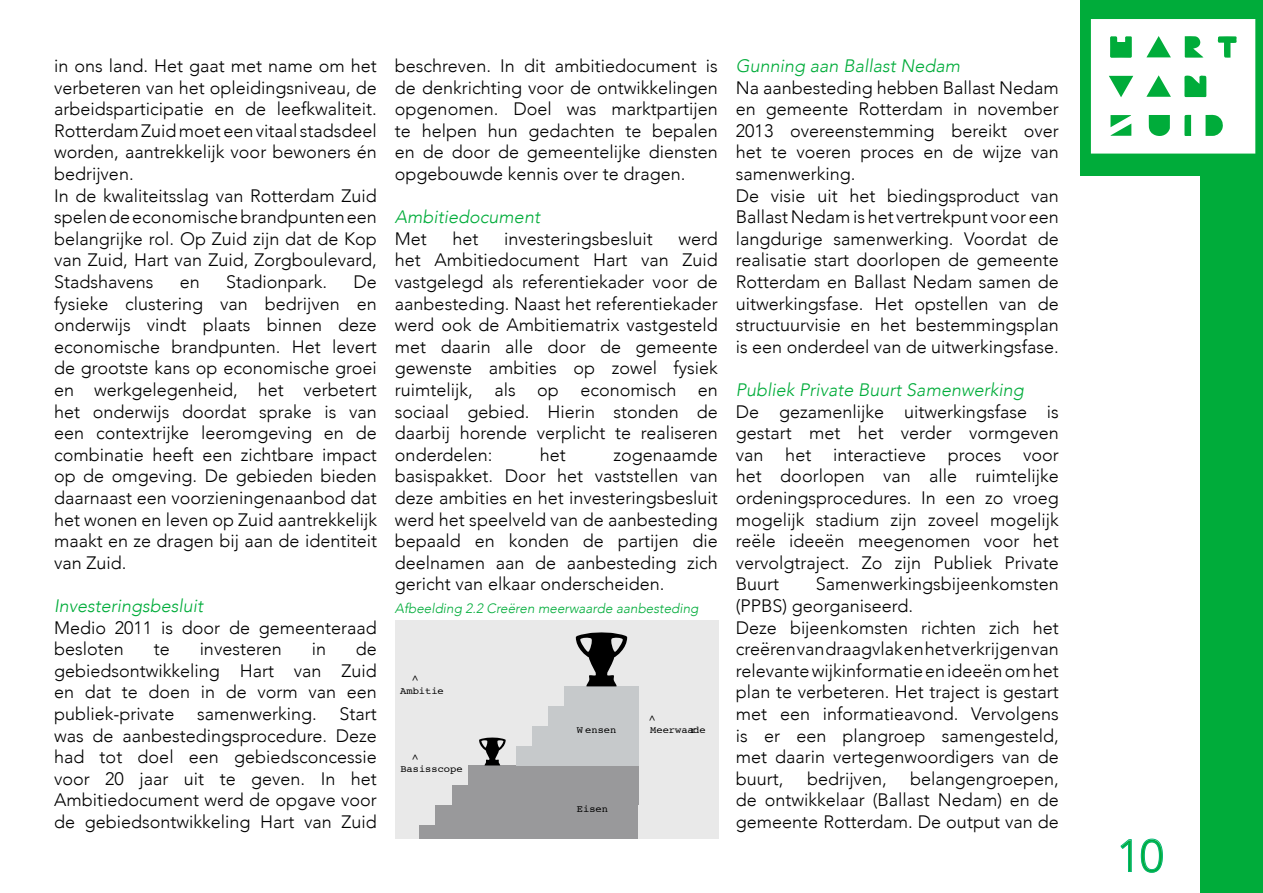
<style>
.page{position:relative;width:1263px;height:893px;background:#fff}
.page>*{position:absolute;margin:0;border:0;box-sizing:border-box;transform-origin:0 0}
.t1{font:300 45px "Avenir";color:#00ac3a}
.t2{font:300 18px/21.6px "Avenir";color:#000;text-align:justify}
.t3{font:italic 300 18px "Avenir";color:#00ac3a}
.t4{font:italic 300 13.5px "Avenir";color:#00ac3a}
.t5{font:10.65px "Courier";color:#000;scale:.95 1}
.t6{font:9.9px "Courier";color:#000;scale:1.05 1}
</style>
<div class="page">
<div style="left:1081px;top:0;width:182px;height:175px;background:#00ac3a"></div>
<div style="left:1200px;top:175px;width:63px;height:718px;background:#00ac3a"></div>
<svg style="left:1091px;top:19px;width:164px;height:135px;background:#d8f2e1"></svg>
<svg style="left:1120px;top:839px;width:12px;height:33px"></svg>
<svg style="left:1140px;top:838px;width:23px;height:35px"></svg>
<div style="left:395px;top:620px;width:323px;height:237px;background:#e9e9e9"></div>
<div style="left:436px;top:805px;width:202px;height:20px;background:#99999b"></div>
<div style="left:452px;top:785px;width:186px;height:20px;background:#99999b"></div>
<div style="left:468px;top:765px;width:170px;height:20px;background:#99999b"></div>
<div style="left:516px;top:746px;width:122px;height:19px;background:#c6c9cb"></div>
<div style="left:532px;top:726px;width:106px;height:20px;background:#c6c9cb"></div>
<div style="left:548px;top:706px;width:90px;height:20px;background:#c6c9cb"></div>
<div style="left:564px;top:686px;width:74px;height:20px;background:#c6c9cb"></div>
<svg style="left:576px;top:632px;width:51px;height:54px"></svg>
<svg style="left:479px;top:737px;width:27px;height:28px"></svg>
<div style="left:419px;top:825px;width:219px;height:19px;background:#99999b"></div>
<div style="left:386px;top:839px;width:341px;height:26px;background:#fff"></div>
<p class="t2" style="left:54px;top:55px;width:324px;text-align:left">in ons land. Het gaat met name om het verbeteren van het opleidingsniveau, de arbeidsparticipatie en de leefkwaliteit.<br>Rotterdam Zuid moet een vitaal stadsdeel worden, aantrekkelijk voor bewoners én bedrijven.<br>In de kwaliteitsslag van Rotterdam Zuid spelen de economische brandpunten een belangrijke rol. Op Zuid zijn dat de Kop van Zuid, Hart van Zuid, Zorgboulevard, Stadshavens</p>
<p class="t2" style="left:180px;top:271px;width:22px">en</p>
<p class="t2" style="left:226px;top:271px;width:103px">Stadionpark.</p>
<p class="t2" style="left:54px;top:271px;width:324px;text-indent:300px">De fysieke clustering van bedrijven en onderwijs vindt plaats binnen deze economische brandpunten. Het levert de grootste kans op economische groei en werkgelegenheid, het verbetert het onderwijs doordat sprake is van een contextrijke leeromgeving en de combinatie heeft een zichtbare impact op de omgeving. De gebieden bieden daarnaast een voorzieningenaanbod dat het wonen en leven op Zuid aantrekkelijk maakt en ze dragen bij aan de identiteit van Zuid.</p>
<p class="t3" style="left:54px;top:595px;width:151px">Investeringsbesluit</p>
<p class="t2" style="left:54px;top:617px;width:324px">Medio 2011 is door de gemeenteraad besloten</p>
<p class="t2" style="left:54px;top:638px;width:324px;text-indent:302px">de gebiedsontwikkeling Hart van Zuid en dat te doen in de vorm van een publiek-private</p>
<p class="t2" style="left:154px;top:638px;width:18px">te</p>
<p class="t2" style="left:200px;top:638px;width:84px">investeren</p>
<p class="t2" style="left:312px;top:638px;width:16px">in</p>
<p class="t2" style="left:197px;top:703px;width:121px">samenwerking.</p>
<p class="t2" style="left:54px;top:703px;width:324px;text-indent:286px">Start was de aanbestedingsprocedure. Deze had tot doel een gebiedsconcessie voor 20 jaar uit te geven. In het Ambitiedocument werd de opgave voor de gebiedsontwikkeling Hart van Zuid</p>
<p class="t2" style="left:395px;top:55px;width:324px">beschreven. In dit ambitiedocument is de denkrichting voor de ontwikkelingen opgenomen. Doel was marktpartijen te helpen hun gedachten te bepalen en de door de gemeentelijke diensten opgebouwde kennis over te dragen.</p>
<p class="t3" style="left:395px;top:206px;width:147px">Ambitiedocument</p>
<p class="t2" style="left:395px;top:228px;width:34px">Met</p>
<p class="t2" style="left:453px;top:228px;width:28px">het</p>
<p class="t2" style="left:504px;top:228px;width:150px">investeringsbesluit</p>
<p class="t2" style="left:395px;top:228px;width:324px;text-indent:284px">werd het Ambitiedocument Hart van Zuid vastgelegd als referentiekader voor de aanbesteding. Naast het referentiekader werd ook de Ambitiematrix vastgesteld met daarin alle door de gemeente gewenste ambities op zowel fysiek ruimtelijk, als op economisch en sociaal gebied. Hierin stonden de daarbij horende verplicht te realiseren onderdelen:</p>
<p class="t2" style="left:395px;top:444px;width:324px;text-indent:219px">zogenaamde basispakket. Door het vaststellen van deze ambities en het investeringsbesluit werd het speelveld van de aanbesteding bepaald en konden de partijen die deelnamen aan de aanbesteding zich gericht van elkaar onderscheiden.</p>
<p class="t2" style="left:540px;top:444px;width:28px">het</p>
<p class="t4" style="left:395px;top:600px;width:305px">Afbeelding 2.2 Creëren meerwaarde aanbesteding</p>
<p class="t5" style="left:407px;top:681px;width:8px;rotate:-90deg">&gt;</p>
<p class="t6" style="left:400px;top:683px;width:43px">Ambitie</p>
<p class="t5" style="left:407px;top:760px;width:8px;rotate:-90deg">&gt;</p>
<p class="t6" style="left:400px;top:761px;width:61px">Basisscope</p>
<p class="t6" style="left:577px;top:723px;width:39px">W ensen</p>
<p class="t6" style="left:577px;top:802px;width:31px">Eisen</p>
<p class="t5" style="left:644px;top:721px;width:8px;rotate:-90deg">&gt;</p>
<p class="t6" style="left:650px;top:723px;width:54px">Meerwaarde</p>
<p class="t3" style="left:736px;top:55px;width:226px">Gunning aan Ballast Nedam</p>
<p class="t2" style="left:736px;top:77px;width:324px;text-align:left">Na aanbesteding hebben Ballast Nedam en gemeente Rotterdam in november 2013 overeenstemming bereikt over het te voeren proces en de wijze van samenwerking.<br>De visie uit het biedingsproduct van Ballast Nedam is het vertrekpunt voor een langdurige samenwerking. Voordat de realisatie start doorlopen de gemeente Rotterdam en Ballast Nedam samen de uitwerkingsfase. Het opstellen van de structuurvisie en het bestemmingsplan is een onderdeel van de uitwerkingsfase.</p>
<p class="t3" style="left:736px;top:379px;width:289px">Publiek Private Buurt Samenwerking</p>
<p class="t2" style="left:736px;top:401px;width:324px">De gezamenlijke uitwerkingsfase is gestart met het verder vormgeven van het interactieve proces voor het doorlopen van alle ruimtelijke ordeningsprocedures. In een zo vroeg mogelijk stadium zijn zoveel mogelijk reële ideeën meegenomen voor het vervolgtraject. Zo zijn Publiek Private Buurt</p>
<p class="t2" style="left:736px;top:573px;width:325px;text-align:left;text-indent:80px">Samenwerkingsbijeenkomsten (PPBS) georganiseerd.<br>Deze bijeenkomsten richten zich het creëren van draagvlak en het verkrijgen van relevante wijkinformatie en ideeën om het plan te verbeteren. Het traject is gestart met een informatieavond. Vervolgens is er een plangroep samengesteld, met daarin vertegenwoordigers van de buurt,</p>
<p class="t2" style="left:736px;top:768px;width:324px;text-indent:174px">belangengroepen, de ontwikkelaar (Ballast Nedam) en de gemeente Rotterdam. De output van de</p>
<p class="t2" style="left:807px;top:768px;width:81px">bedrijven,</p>
<h1 class="t1" style="left:1117px;top:829px;width:48px">10</h1>
</div>
